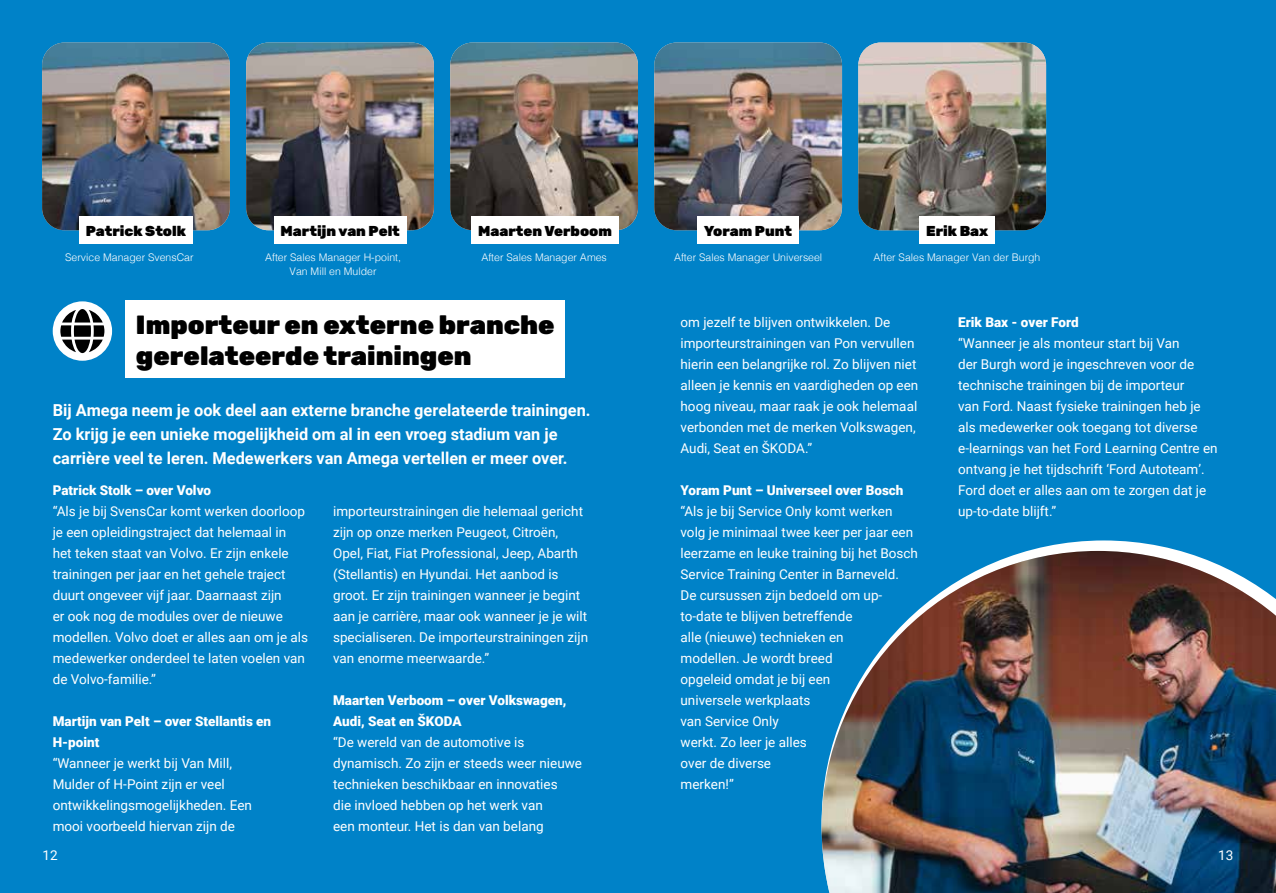
<style>
.page{position:relative;width:1276px;height:893px;background:#0082c8}
.page>*{position:absolute;margin:0;border:0;box-sizing:border-box;transform-origin:0 0}
.t1{font:900 26.4px/31.7px "Rubik";color:#000}
.t2{font:700 16.5px/24px "Roboto";color:#fff}
.t3{font:900 14.4px "Rubik";color:#000}
.t4{font:13.5px/21px "Roboto";color:#fff}
.t5{font:900 13.5px/21px "Roboto";color:#fff}
.t6{font:300 10.5px "Helvetica";color:#fff}
</style>
<div class="page">
<svg style="left:1027px;top:540px;width:153px;height:11px;fill:#fff"></svg>
<img style="left:821px;top:551px;width:455px;height:342px">
<img style="left:42px;top:43px;width:188px;height:187px">
<img style="left:450px;top:43px;width:188px;height:187px">
<img style="left:858px;top:43px;width:188px;height:187px">
<img style="left:246px;top:43px;width:188px;height:187px">
<img style="left:654px;top:43px;width:188px;height:187px">
<div style="left:125px;top:300px;width:440px;height:78px;background:#fff"></div>
<div style="left:79px;top:217px;width:114px;height:27px;background:#fff"></div>
<div style="left:274px;top:217px;width:133px;height:27px;background:#fff"></div>
<div style="left:471px;top:217px;width:148px;height:27px;background:#fff"></div>
<div style="left:697px;top:217px;width:102px;height:27px;background:#fff"></div>
<div style="left:919px;top:217px;width:76px;height:27px;background:#fff"></div>
<div style="left:53px;top:301px;width:59px;height:60px;background:#fff;border-radius:50%"></div>
<svg style="left:60px;top:309px;width:44px;height:44px"></svg>
<p class="t3" style="left:86px;top:222px;width:102px">Patrick Stolk</p>
<p class="t3" style="left:281px;top:222px;width:121px">Martijn van Pelt</p>
<p class="t3" style="left:478px;top:222px;width:135px">Maarten Verboom</p>
<p class="t3" style="left:704px;top:222px;width:89px">Yoram Punt</p>
<p class="t3" style="left:926px;top:222px;width:64px">Erik Bax</p>
<p class="t6" style="left:265px;top:249px;width:137px">After Sales Manager H-point,</p>
<p class="t6" style="left:481px;top:249px;width:127px">After Sales Manager Ames</p>
<p class="t6" style="left:674px;top:249px;width:150px">After Sales Manager Universeel</p>
<p class="t6" style="left:873px;top:249px;width:168px">After Sales Manager Van der Burgh</p>
<p class="t6" style="left:290px;top:262px;width:88px">Van Mill en Mulder</p>
<p class="t6" style="left:65px;top:249px;width:130px">Service Manager SvensCar</p>
<h1 class="t1" style="left:136px;top:309px;width:420px">Importeur en externe branche gerelateerde trainingen</h1>
<p class="t2" style="left:53px;top:398px;width:539px">Bij Amega neem je ook deel aan externe branche gerelateerde trainingen.<br>Zo krijg je een unieke mogelijkheid om al in een vroeg stadium van je carrière veel te leren. Medewerkers van Amega vertellen er meer over.</p>
<p class="t5" style="left:53px;top:479px;width:160px">Patrick Stolk – over Volvo</p>
<p class="t4" style="left:53px;top:500px;width:257px">“Als je bij SvensCar komt werken doorloop je een opleidingstraject dat helemaal in het teken staat van Volvo. Er zijn enkele trainingen per jaar en het gehele traject duurt ongeveer vijf jaar. Daarnaast zijn<br>er ook nog de modules over de nieuwe modellen. Volvo doet er alles aan om je als medewerker onderdeel te laten voelen van de Volvo-familie.”</p>
<p class="t5" style="left:53px;top:710px;width:220px">Martijn van Pelt – over Stellantis en<br>H-point</p>
<p class="t4" style="left:53px;top:752px;width:201px">“Wanneer je werkt bij Van Mill,<br>Mulder of H-Point zijn er veel ontwikkelingsmogelijkheden. Een mooi voorbeeld hiervan zijn de</p>
<p class="t4" style="left:333px;top:500px;width:256px">importeurstrainingen die helemaal gericht zijn op onze merken Peugeot, Citroën, Opel, Fiat, Fiat Professional, Jeep, Abarth (Stellantis) en Hyundai. Het aanbod is groot. Er zijn trainingen wanneer je begint aan je carrière, maar ook wanneer je je wilt specialiseren. De importeurstrainingen zijn van enorme meerwaarde.”</p>
<p class="t5" style="left:333px;top:689px;width:235px">Maarten Verboom – over Volkswagen,<br>Audi, Seat en ŠKODA</p>
<p class="t4" style="left:333px;top:732px;width:250px">“De wereld van de automotive is dynamisch. Zo zijn er steeds weer nieuwe technieken beschikbaar en innovaties<br>die invloed hebben op het werk van<br>een monteur. Het is dan van belang</p>
<p class="t4" style="left:680px;top:311px;width:239px">om jezelf te blijven ontwikkelen. De importeurstrainingen van Pon vervullen hierin een belangrijke rol. Zo blijven niet alleen je kennis en vaardigheden op een hoog niveau, maar raak je ook helemaal verbonden met de merken Volkswagen, Audi, Seat en ŠKODA.”</p>
<p class="t5" style="left:680px;top:479px;width:224px">Yoram Punt – Universeel over Bosch</p>
<p class="t4" style="left:680px;top:500px;width:239px">“Als je bij Service Only komt werken volg je minimaal twee keer per jaar een leerzame en leuke training bij het Bosch<br>Service Training Center in Barneveld.<br>De cursussen zijn bedoeld om up&shy;to-date te blijven betreffende<br>alle (nieuwe) technieken en<br>modellen. Je wordt breed<br>opgeleid omdat je bij een<br>universele werkplaats<br>van Service Only<br>werkt. Zo leer je alles<br>over de diverse<br>merken!”</p>
<p class="t5" style="left:958px;top:311px;width:122px">Erik Bax - over Ford</p>
<p class="t4" style="left:958px;top:332px;width:261px">“Wanneer je als monteur start bij Van<br>der Burgh word je ingeschreven voor de technische trainingen bij de importeur<br>van Ford. Naast fysieke trainingen heb je als medewerker ook toegang tot diverse e-learnings van het Ford Learning Centre en ontvang je het tijdschrift ‘Ford Autoteam’.<br>Ford doet er alles aan om te zorgen dat je up-to-date blijft.”</p>
<p class="t4" style="left:43px;top:844px;width:17px">12</p>
<p class="t4" style="left:1218px;top:844px;width:17px">13</p>
</div>
